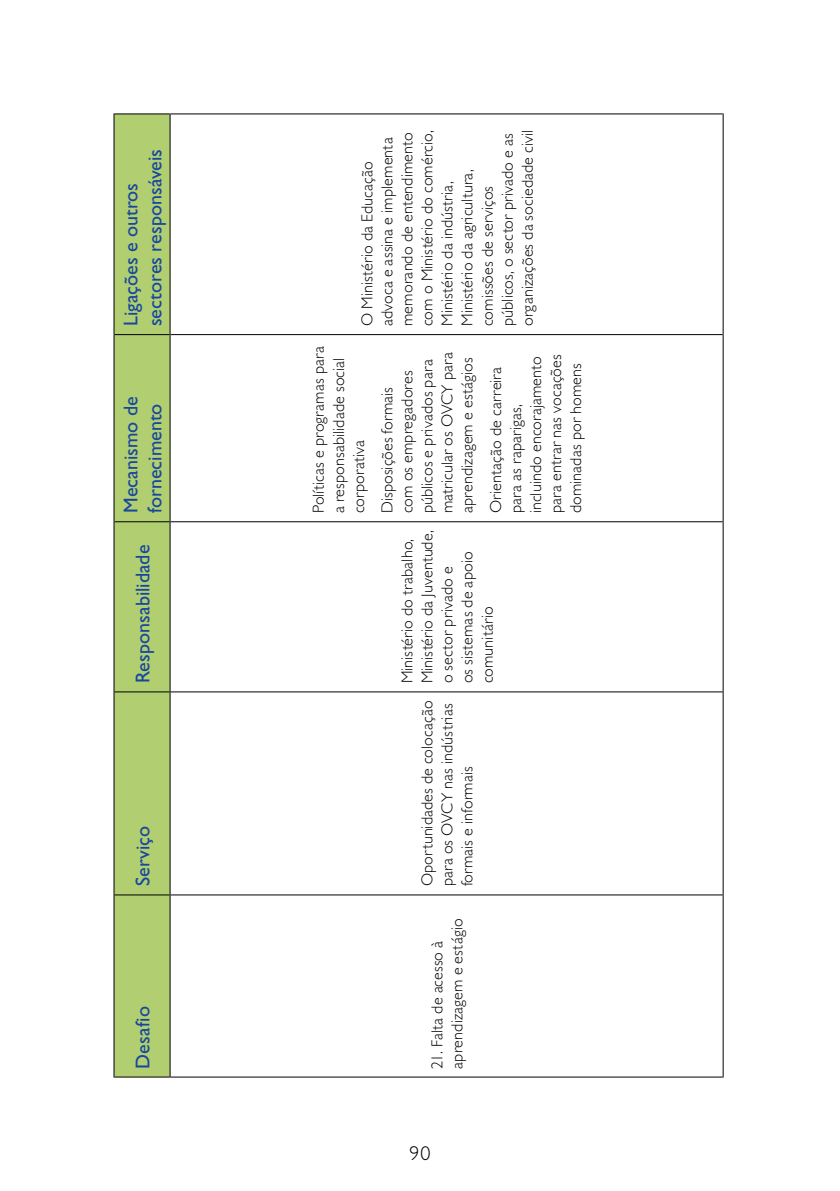
<style>
.page{position:relative;width:840px;height:1191px;background:#fff}
.page>*{position:absolute;margin:0;border:0;box-sizing:border-box;transform-origin:0 0}
.t1{font:20px/24px "Gill Sans";color:#17479e}
.t2{font:300 20px "Gill Sans";color:#000}
.t3{font:300 16px/20px "Gill Sans";letter-spacing:.01em;color:#000}
</style>
<div class="page">
<div style="left:114px;top:114px;width:55px;height:962px;background:#b1ce70"></div>
<hr style="left:113px;top:895px;width:1px;height:182px;background:#000">
<hr style="left:114px;top:1076px;width:55px;height:1px;background:#000">
<hr style="left:113px;top:692px;width:1px;height:203px;background:#000">
<hr style="left:114px;top:894px;width:55px;height:1px;background:#000">
<hr style="left:113px;top:522px;width:1px;height:170px;background:#000">
<hr style="left:114px;top:691px;width:55px;height:1px;background:#000">
<hr style="left:113px;top:334px;width:1px;height:188px;background:#000">
<hr style="left:114px;top:521px;width:55px;height:1px;background:#000">
<hr style="left:113px;top:113px;width:1px;height:221px;background:#000">
<hr style="left:114px;top:334px;width:55px;height:1px;background:#000">
<hr style="left:114px;top:113px;width:55px;height:1px;background:#000">
<hr style="left:169px;top:895px;width:1px;height:182px;background:#000">
<hr style="left:170px;top:1076px;width:552px;height:1px;background:#000">
<hr style="left:169px;top:692px;width:1px;height:203px;background:#000">
<hr style="left:170px;top:894px;width:552px;height:1px;background:#000">
<hr style="left:169px;top:522px;width:1px;height:170px;background:#000">
<hr style="left:170px;top:691px;width:552px;height:1px;background:#000">
<hr style="left:169px;top:334px;width:1px;height:188px;background:#000">
<hr style="left:170px;top:521px;width:552px;height:1px;background:#000">
<hr style="left:169px;top:113px;width:1px;height:221px;background:#000">
<hr style="left:170px;top:334px;width:552px;height:1px;background:#000">
<hr style="left:170px;top:113px;width:552px;height:1px;background:#000">
<hr style="left:722px;top:895px;width:1px;height:182px;background:#000">
<hr style="left:722px;top:692px;width:1px;height:203px;background:#000">
<hr style="left:722px;top:522px;width:1px;height:170px;background:#000">
<hr style="left:722px;top:334px;width:1px;height:188px;background:#000">
<hr style="left:722px;top:113px;width:1px;height:221px;background:#000">
<p class="t1" style="left:119px;top:326px;width:179px;rotate:-90deg">Ligações e outros sectores responsáveis</p>
<p class="t1" style="left:119px;top:513px;width:118px;rotate:-90deg">Mecanismo de fornecimento</p>
<p class="t1" style="left:131px;top:683px;width:140px;rotate:-90deg">Responsabilidade</p>
<p class="t1" style="left:131px;top:886px;width:62px;rotate:-90deg">Serviço</p>
<p class="t1" style="left:131px;top:1068px;width:64px;rotate:-90deg">Desafio</p>
<p class="t3" style="left:357px;top:326px;width:198px;rotate:-90deg">O Ministério da Educação advoca e assina e implementa memorando de entendimento com o Ministério do comércio,<br>Ministério da indústria,<br>Ministério da agricultura, comissões de serviços públicos, o sector privado e as organizações da sociedade civil</p>
<p class="t3" style="left:308px;top:513px;width:168px;rotate:-90deg">Políticas e programas para a responsabilidade social corporativa</p>
<p class="t3" style="left:377px;top:513px;width:162px;rotate:-90deg">Disposições formais<br>com os empregadores públicos e privados para matricular os OVCY para aprendizagem e estágios</p>
<p class="t3" style="left:485px;top:513px;width:160px;rotate:-90deg">Orientação de carreira para as raparigas, incluindo encorajamento para entrar nas vocações dominadas por homens</p>
<p class="t3" style="left:397px;top:683px;width:155px;rotate:-90deg">Ministério do trabalho,<br>Ministério da Juventude, o sector privado e<br>os sistemas de apoio comunitário</p>
<p class="t3" style="left:417px;top:886px;width:187px;rotate:-90deg">Oportunidades de colocação para os OVCY nas indústrias formais e informais</p>
<p class="t3" style="left:427px;top:1068px;width:151px;rotate:-90deg">21. Falta de acesso à aprendizagem e estágio</p>
<p class="t2" style="left:409px;top:1142px;width:22px">90</p>
</div>
